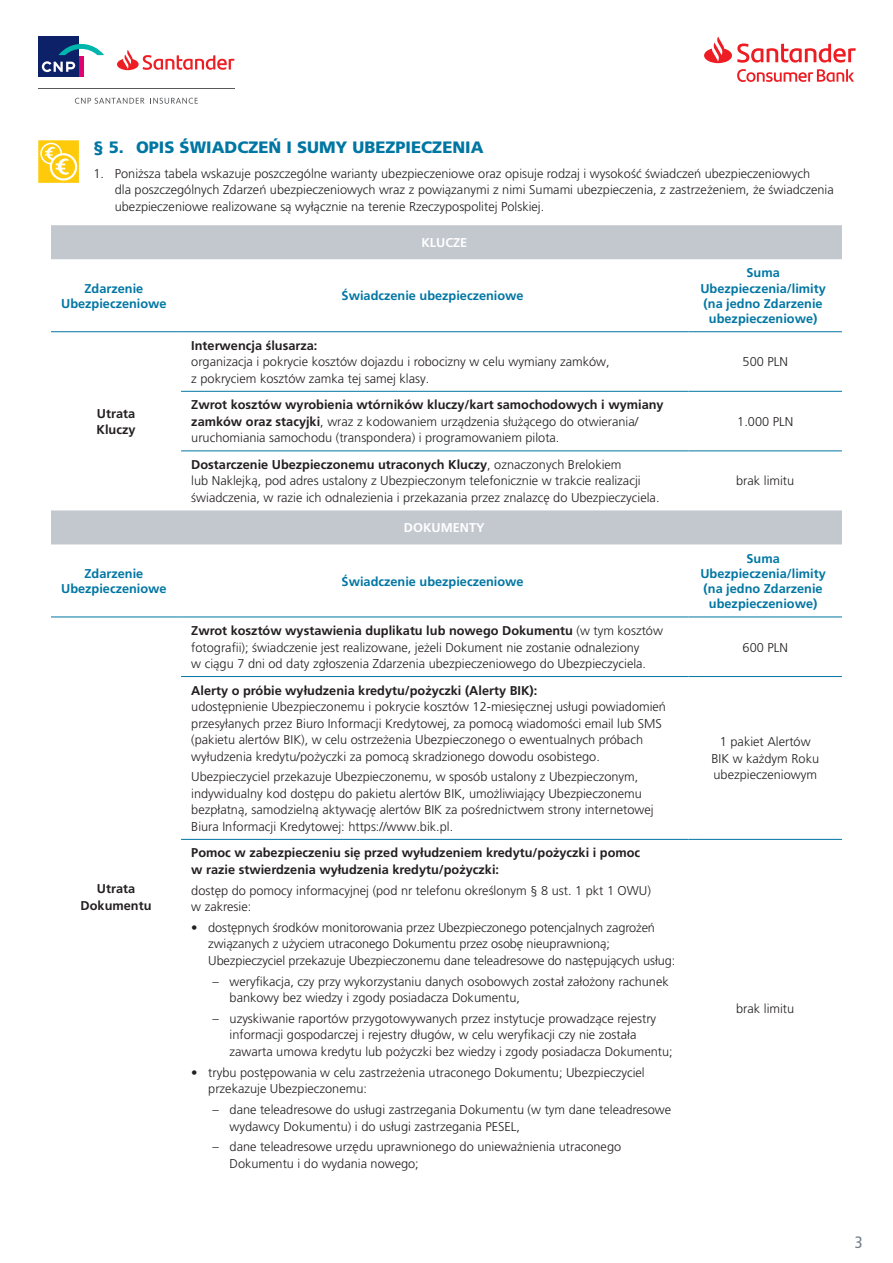
<style>
.page{position:relative;width:893px;height:1263px;background:#fff}
.page>*{position:absolute;margin:0;border:0;box-sizing:border-box;transform-origin:0 0}
.t1{font:900 16.5px "Frutiger LT Pro";color:#0076a3}
.t2{font:condensed 16.5px "Frutiger LT Pro";color:#727f8a}
.tabela_tekst{font:300 12.75px/16.5px "Frutiger LT Pro";color:#231f20}
.tabela_mniej_ważny_n{font:700 12.75px/15.3px "Frutiger LT Pro";color:#0076a3;text-align:center}
.tabela_tekst-2{font:700 12.75px/16.5px "Frutiger LT Pro";color:#231f20}
.tabela_nagłówek{font:700 12.75px "Frutiger LT Pro";color:#fff}
.s1{font-weight:700}
</style>
<div class="page">
<svg style="left:704px;top:36px;width:152px;height:27px"></svg>
<svg style="left:737px;top:69px;width:117px;height:13px"></svg>
<hr style="left:38px;top:88px;width:196px;height:1px;background:#57585a">
<div style="left:38px;top:36px;width:41px;height:41px;background:#0d2169"></div>
<svg style="left:42px;top:61px;width:33px;height:11px"></svg>
<div style="left:79px;top:57px;width:5px;height:20px;background:#e10272"></div>
<svg style="left:58px;top:44px;width:46px;height:11px"></svg>
<svg style="left:75px;top:98px;width:123px;height:6px"></svg>
<svg style="left:117px;top:50px;width:117px;height:20px"></svg>
<svg style="left:51px;top:225px;width:791px;height:319px"></svg>
<hr style="left:181px;top:391px;width:508px;height:1px;background:#0076a3">
<hr style="left:689px;top:391px;width:153px;height:1px;background:#0076a3">
<hr style="left:181px;top:450px;width:508px;height:1px;background:#0076a3">
<hr style="left:689px;top:450px;width:153px;height:1px;background:#0076a3">
<hr style="left:181px;top:676px;width:508px;height:1px;background:#0076a3">
<hr style="left:689px;top:676px;width:153px;height:1px;background:#0076a3">
<hr style="left:181px;top:839px;width:508px;height:1px;background:#0076a3">
<hr style="left:689px;top:839px;width:153px;height:1px;background:#0076a3">
<hr style="left:51px;top:331px;width:130px;height:1px;background:#0076a3">
<hr style="left:181px;top:331px;width:508px;height:1px;background:#0076a3">
<hr style="left:689px;top:331px;width:153px;height:1px;background:#0076a3">
<hr style="left:51px;top:617px;width:130px;height:1px;background:#0076a3">
<hr style="left:181px;top:617px;width:508px;height:1px;background:#0076a3">
<hr style="left:689px;top:617px;width:153px;height:1px;background:#0076a3">
<svg style="left:38px;top:140px;width:41px;height:43px;background:#fed645"></svg>
<p class="t1" style="left:94px;top:137px;width:392px">§ 5. OPIS ŚWIADCZEŃ I SUMY UBEZPIECZENIA</p>
<p class="tabela_tekst" style="left:115px;top:165px;width:720px;text-indent:-21px">1. Poniższa tabela wskazuje poszczególne warianty ubezpieczeniowe oraz opisuje rodzaj i wysokość świadczeń ubezpieczeniowych<br>dla poszczególnych Zdarzeń ubezpieczeniowych wraz z powiązanymi z nimi Sumami ubezpieczenia, z zastrzeżeniem, że świadczenia ubezpieczeniowe realizowane są wyłącznie na terenie Rzeczypospolitej Polskiej.</p>
<p class="tabela_nagłówek" style="left:421px;top:235px;width:48px">KLUCZE</p>
<p class="tabela_mniej_ważny_n" style="left:84px;top:281px;width:60px">Zdarzenie</p>
<p class="tabela_mniej_ważny_n" style="left:61px;top:296px;width:107px">Ubezpieczeniowe</p>
<p class="tabela_mniej_ważny_n" style="left:746px;top:265px;width:35px">Suma</p>
<p class="tabela_mniej_ważny_n" style="left:700px;top:281px;width:127px">Ubezpieczenia/limity</p>
<p class="tabela_mniej_ważny_n" style="left:704px;top:296px;width:121px">(na jedno Zdarzenie ubezpieczeniowe)</p>
<p class="tabela_mniej_ważny_n" style="left:342px;top:288px;width:184px">Świadczenie ubezpieczeniowe</p>
<p class="tabela_tekst-2" style="left:97px;top:405px;width:40px">Utrata<br>Kluczy</p>
<p class="tabela_mniej_ważny_n" style="left:84px;top:566px;width:60px">Zdarzenie</p>
<p class="tabela_mniej_ważny_n" style="left:61px;top:581px;width:107px">Ubezpieczeniowe</p>
<p class="tabela_tekst-2" style="left:81px;top:880px;width:72px;text-align:center">Utrata<br>Dokumentu</p>
<p class="tabela_tekst" style="left:191px;top:337px;width:420px"><span class="s1">Interwencja ślusarza:<br></span>organizacja i pokrycie kosztów dojazdu i robocizny w celu wymiany zamków, z pokryciem kosztów zamka tej samej klasy.</p>
<p class="tabela_tekst" style="left:191px;top:397px;width:474px"><span class="s1">Zwrot kosztów wyrobienia wtórników kluczy/kart samochodowych i wymiany zamków oraz stacyjki</span>, wraz z kodowaniem urządzenia służącego do otwierania/ uruchomiania samochodu (transpondera) i programowaniem pilota.</p>
<p class="tabela_tekst" style="left:191px;top:456px;width:470px"><span class="s1">Dostarczenie Ubezpieczonemu utraconych Kluczy</span>, oznaczonych Brelokiem<br>lub Naklejką, pod adres ustalony z Ubezpieczonym telefonicznie w trakcie realizacji świadczenia, w razie ich odnalezienia i przekazania przez znalazcę do Ubezpieczyciela.</p>
<p class="tabela_nagłówek" style="left:404px;top:520px;width:82px">DOKUMENTY</p>
<p class="tabela_mniej_ważny_n" style="left:342px;top:573px;width:184px">Świadczenie ubezpieczeniowe</p>
<p class="tabela_tekst" style="left:191px;top:622px;width:473px"><span class="s1">Zwrot kosztów wystawienia duplikatu lub nowego Dokumentu</span> (w tym kosztów fotografii); świadczenie jest realizowane, jeżeli Dokument nie zostanie odnaleziony<br>w ciągu 7 dni od daty zgłoszenia Zdarzenia ubezpieczeniowego do Ubezpieczyciela.</p>
<p class="tabela_tekst" style="left:191px;top:682px;width:476px"><span class="s1">Alerty o próbie wyłudzenia kredytu/pożyczki (Alerty BIK):<br></span>udostępnienie Ubezpieczonemu i pokrycie kosztów 12-miesięcznej usługi powiadomień przesyłanych przez Biuro Informacji Kredytowej, za pomocą wiadomości email lub SMS (pakietu alertów BIK), w celu ostrzeżenia Ubezpieczonego o ewentualnych próbach wyłudzenia kredytu/pożyczki za pomocą skradzionego dowodu osobistego.</p>
<p class="tabela_tekst" style="left:191px;top:769px;width:464px">Ubezpieczyciel przekazuje Ubezpieczonemu, w sposób ustalony z Ubezpieczonym, indywidualny kod dostępu do pakietu alertów BIK, umożliwiający Ubezpieczonemu bezpłatną, samodzielną aktywację alertów BIK za pośrednictwem strony internetowej Biura Informacji Kredytowej: https://www.bik.pl.</p>
<p class="tabela_tekst-2" style="left:191px;top:845px;width:450px">Pomoc w zabezpieczeniu się przed wyłudzeniem kredytu/pożyczki i pomoc w razie stwierdzenia wyłudzenia kredytu/pożyczki:</p>
<p class="tabela_tekst" style="left:191px;top:882px;width:461px">dostęp do pomocy informacyjnej (pod nr telefonu określonym § 8 ust. 1 pkt 1 OWU) w zakresie:</p>
<p class="tabela_tekst" style="left:208px;top:919px;width:468px;text-indent:-17px">• dostępnych środków monitorowania przez Ubezpieczonego potencjalnych zagrożeń związanych z użyciem utraconego Dokumentu przez osobę nieuprawnioną;<br>Ubezpieczyciel przekazuje Ubezpieczonemu dane teleadresowe do następujących usług:</p>
<p class="tabela_tekst" style="left:230px;top:973px;width:441px;text-indent:-17px">– weryfikacja, czy przy wykorzystaniu danych osobowych został założony rachunek bankowy bez wiedzy i zgody posiadacza Dokumentu,</p>
<p class="tabela_tekst" style="left:230px;top:1010px;width:445px;text-indent:-17px">– uzyskiwanie raportów przygotowywanych przez instytucje prowadzące rejestry informacji gospodarczej i rejestry długów, w celu weryfikacji czy nie została zawarta umowa kredytu lub pożyczki bez wiedzy i zgody posiadacza Dokumentu;</p>
<p class="tabela_tekst" style="left:208px;top:1064px;width:438px;text-indent:-17px">• trybu postępowania w celu zastrzeżenia utraconego Dokumentu; Ubezpieczyciel przekazuje Ubezpieczonemu:</p>
<p class="tabela_tekst" style="left:230px;top:1101px;width:443px;text-indent:-17px">– dane teleadresowe do usługi zastrzegania Dokumentu (w tym dane teleadresowe wydawcy Dokumentu) i do usługi zastrzegania PESEL,</p>
<p class="tabela_tekst" style="left:230px;top:1139px;width:393px;text-indent:-17px">– dane teleadresowe urzędu uprawnionego do unieważnienia utraconego<br>Dokumentu i do wydania nowego;</p>
<p class="tabela_tekst" style="left:743px;top:354px;width:47px">500 PLN</p>
<p class="tabela_tekst" style="left:737px;top:413px;width:57px">1.000 PLN</p>
<p class="tabela_tekst" style="left:736px;top:473px;width:60px">brak limitu</p>
<p class="tabela_mniej_ważny_n" style="left:746px;top:550px;width:35px">Suma</p>
<p class="tabela_mniej_ważny_n" style="left:700px;top:566px;width:127px">Ubezpieczenia/limity</p>
<p class="tabela_mniej_ważny_n" style="left:704px;top:581px;width:121px">(na jedno Zdarzenie ubezpieczeniowe)</p>
<p class="tabela_tekst" style="left:743px;top:639px;width:47px">600 PLN</p>
<p class="tabela_tekst" style="left:711px;top:734px;width:109px;text-align:center">1 pakiet Alertów<br>BIK w każdym Roku ubezpieczeniowym</p>
<p class="tabela_tekst" style="left:736px;top:1000px;width:60px">brak limitu</p>
<p class="t2" style="left:855px;top:1233px;width:9px">3</p>
</div>
